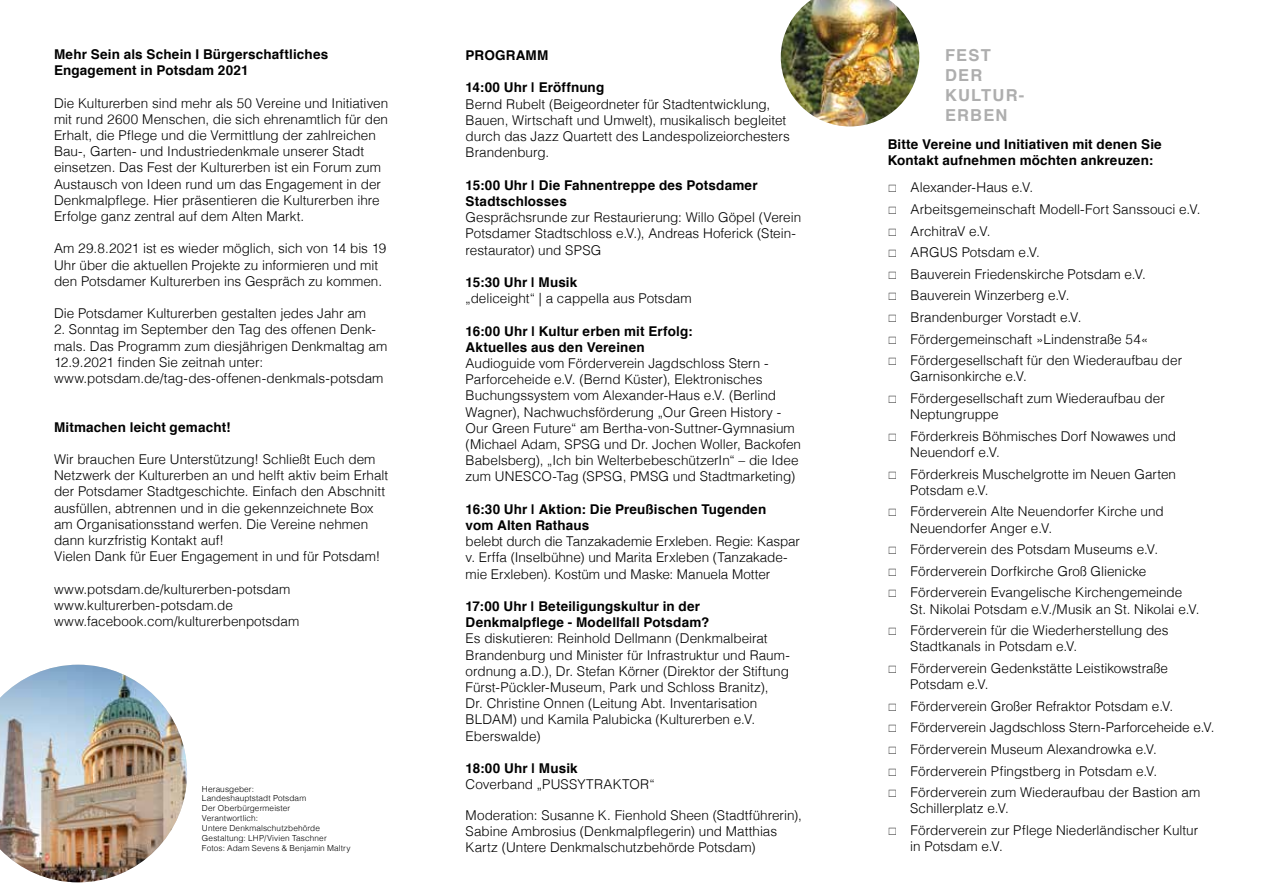
<style>
.page{position:relative;width:1263px;height:893px;background:#fff}
.page>*{position:absolute;margin:0;border:0;box-sizing:border-box;transform-origin:0 0}
.t1{font:700 16.5px/20px "Helvetica";letter-spacing:.07em;color:#aeaeae}
.t2{font:300 13.5px/16.2px "Helvetica";color:#000}
.t3{font:700 13.5px/16.2px "Helvetica";letter-spacing:.01em;color:#000}
.t4{font:300 8.25px/9.9px "Helvetica";letter-spacing:.015em;color:#000}
</style>
<div class="page">
<img style="left:781px;top:0;width:138px;height:126px">
<img style="left:0;top:665px;width:187px;height:217px">
<p class="t3" style="left:54px;top:46px;width:276px">Mehr Sein als Schein I Bürgerschaftliches<br>Engagement in Potsdam 2021</p>
<p class="t2" style="left:54px;top:94px;width:336px">Die Kulturerben sind mehr als 50 Vereine und Initiativen mit rund 2600 Menschen, die sich ehrenamtlich für den Erhalt, die Pflege und die Vermittlung der zahlreichen Bau-, Garten- und Industriedenkmale unserer Stadt einsetzen. Das Fest der Kulturerben ist ein Forum zum Austausch von Ideen rund um das Engagement in der Denkmalpflege. Hier präsentieren die Kulturerben ihre Erfolge ganz zentral auf dem Alten Markt.</p>
<p class="t2" style="left:54px;top:240px;width:334px">Am 29.8.2021 ist es wieder möglich, sich von 14 bis 19<br>Uhr über die aktuellen Projekte zu informieren und mit den Potsdamer Kulturerben ins Gespräch zu kommen.</p>
<p class="t2" style="left:54px;top:304px;width:314px">Die Potsdamer Kulturerben gestalten jedes Jahr am</p>
<p class="t2" style="left:54px;top:321px;width:335px">2. Sonntag im September den Tag des offenen Denk&shy;mals. Das Programm zum diesjährigen Denkmaltag am 12.9.2021 finden Sie zeitnah unter: www.potsdam.de/tag-des-offenen-denkmals-potsdam</p>
<p class="t3" style="left:54px;top:419px;width:178px">Mitmachen leicht gemacht!</p>
<p class="t2" style="left:54px;top:450px;width:336px">Wir brauchen Eure Unterstützung! Schließt Euch dem Netzwerk der Kulturerben an und helft aktiv beim Erhalt der Potsdamer Stadtgeschichte. Einfach den Abschnitt ausfüllen, abtrennen und in die gekennzeichnete Box am Organisationsstand werfen. Die Vereine nehmen dann kurzfristig Kontakt auf!<br>Vielen Dank für Euer Engagement in und für Potsdam!</p>
<p class="t2" style="left:54px;top:580px;width:247px">www.potsdam.de/kulturerben-potsdam www.kulturerben-potsdam.de www.facebook.com/kulturerbenpotsdam</p>
<p class="t4" style="left:202px;top:783px;width:150px">Herausgeber:<br>Landeshauptstadt Potsdam<br>Der Oberbürgermeister<br>Verantwortlich:<br>Untere Denkmalschutzbehörde<br>Gestaltung: LHP/Vivien Taschner<br>Fotos: Adam Sevens &amp; Benjamin Maltry</p>
<p class="t3" style="left:466px;top:47px;width:84px">PROGRAMM</p>
<p class="t3" style="left:466px;top:80px;width:140px">14:00 Uhr | Eröffnung</p>
<p class="t2" style="left:466px;top:95px;width:326px">Bernd Rubelt (Beigeordneter für Stadtentwicklung, Bauen, Wirtschaft und Umwelt), musikalisch begleitet durch das Jazz Quartett des Landespolizeiorchesters Brandenburg.</p>
<p class="t3" style="left:466px;top:177px;width:293px">15:00 Uhr | Die Fahnentreppe des Potsdamer<br>Stadtschlosses</p>
<p class="t2" style="left:466px;top:208px;width:337px">Gesprächsrunde zur Restaurierung: Willo Göpel (Verein<br>Potsdamer Stadtschloss e.V.), Andreas Hoferick (Stein&shy;restaurator) und SPSG</p>
<p class="t3" style="left:466px;top:274px;width:113px">15:30 Uhr | Musik</p>
<p class="t2" style="left:466px;top:289px;width:228px">„deliceight“ | a cappella aus Potsdam</p>
<p class="t3" style="left:466px;top:323px;width:228px">16:00 Uhr | Kultur erben mit Erfolg:<br>Aktuelles aus den Vereinen</p>
<p class="t2" style="left:466px;top:354px;width:337px">Audioguide vom Förderverein Jagdschloss Stern - Parforceheide e.V. (Bernd Küster), Elektronisches Buchungssystem vom Alexander-Haus e.V. (Berlind Wagner), Nachwuchsförderung „Our Green History - Our Green Future“ am Bertha-von-Suttner-Gymnasium (Michael Adam, SPSG und Dr. Jochen Woller, Backofen Babelsberg), „Ich bin WelterbebeschützerIn“ – die Idee zum UNESCO-Tag (SPSG, PMSG und Stadtmarketing)</p>
<p class="t3" style="left:466px;top:501px;width:302px">16:30 Uhr | Aktion: Die Preußischen Tugenden vom Alten Rathaus</p>
<p class="t2" style="left:466px;top:532px;width:336px">belebt durch die Tanzakademie Erxleben. Regie: Kaspar v. Erffa (Inselbühne) und Marita Erxleben (Tanzakade&shy;mie Erxleben). Kostüm und Maske: Manuela Motter</p>
<p class="t3" style="left:466px;top:598px;width:245px">17:00 Uhr | Beteiligungskultur in der<br>Denkmalpflege - Modellfall Potsdam?</p>
<p class="t2" style="left:466px;top:629px;width:326px">Es diskutieren: Reinhold Dellmann (Denkmalbeirat Brandenburg und Minister für Infrastruktur und Raum&shy;ordnung a.D.), Dr. Stefan Körner (Direktor der Stiftung Fürst-Pückler-Museum, Park und Schloss Branitz),<br>Dr. Christine Onnen (Leitung Abt. Inventarisation BLDAM) und Kamila Palubicka (Kulturerben e.V.<br>Eberswalde)</p>
<p class="t3" style="left:466px;top:760px;width:114px">18:00 Uhr | Musik</p>
<p class="t2" style="left:466px;top:775px;width:190px">Coverband „PUSSYTRAKTOR“</p>
<p class="t2" style="left:466px;top:806px;width:338px">Moderation: Susanne K. Fienhold Sheen (Stadtführerin),<br>Sabine Ambrosius (Denkmalpflegerin) und Matthias<br>Kartz (Untere Denkmalschutzbehörde Potsdam)</p>
<p class="t1" style="left:945px;top:45px;width:81px">FEST<br>DER<br>KULTUR-<br>ERBEN</p>
<p class="t3" style="left:888px;top:136px;width:276px">Bitte Vereine und Initiativen mit denen Sie<br>Kontakt aufnehmen möchten ankreuzen:</p>
<p class="t2" style="left:911px;top:176px;width:291px;line-height:21.6px">Alexander-Haus e.V.<br>Arbeitsgemeinschaft Modell-Fort Sanssouci e.V.<br>ArchitraV e.V.<br>ARGUS Potsdam e.V.<br>Bauverein Friedenskirche Potsdam e.V.<br>Bauverein Winzerberg e.V.<br>Brandenburger Vorstadt e.V.<br>Fördergemeinschaft »Lindenstraße 54«<br>Fördergesellschaft für den Wiederaufbau der</p>
<p class="t2" style="left:910px;top:365px;width:256px;line-height:21.6px">Garnisonkirche e.V.<br>Fördergesellschaft zum Wiederaufbau der</p>
<p class="t2" style="left:910px;top:403px;width:267px;line-height:21.6px">Neptungruppe<br>Förderkreis Böhmisches Dorf Nowawes und</p>
<p class="t2" style="left:910px;top:440px;width:267px;line-height:21.6px">Neuendorf e.V.<br>Förderkreis Muschelgrotte im Neuen Garten</p>
<p class="t2" style="left:910px;top:478px;width:255px;line-height:21.6px">Potsdam e.V.<br>Förderverein Alte Neuendorfer Kirche und</p>
<p class="t2" style="left:910px;top:516px;width:274px;line-height:21.6px">Neuendorfer Anger e.V.<br>Förderverein des Potsdam Museums e.V.<br>Förderverein Dorfkirche Groß Glienicke Förderverein Evangelische Kirchengemeinde</p>
<p class="t2" style="left:910px;top:597px;width:291px;line-height:21.6px">St. Nikolai Potsdam e.V./Musik an St. Nikolai e.V.<br>Förderverein für die Wiederherstellung des</p>
<p class="t2" style="left:910px;top:635px;width:259px;line-height:21.6px">Stadtkanals in Potsdam e.V.<br>Förderverein Gedenkstätte Leistikowstraße</p>
<p class="t2" style="left:910px;top:673px;width:306px;line-height:21.6px">Potsdam e.V.<br>Förderverein Großer Refraktor Potsdam e.V.<br>Förderverein Jagdschloss Stern-Parforceheide e.V.<br>Förderverein Museum Alexandrowka e.V.<br>Förderverein Pfingstberg in Potsdam e.V.<br>Förderverein zum Wiederaufbau der Bastion am</p>
<p class="t2" style="left:910px;top:797px;width:290px;line-height:21.6px">Schillerplatz e.V.<br>Förderverein zur Pflege Niederländischer Kultur</p>
<p class="t2" style="left:910px;top:837px;width:94px">in Potsdam e.V.</p>
</div>
